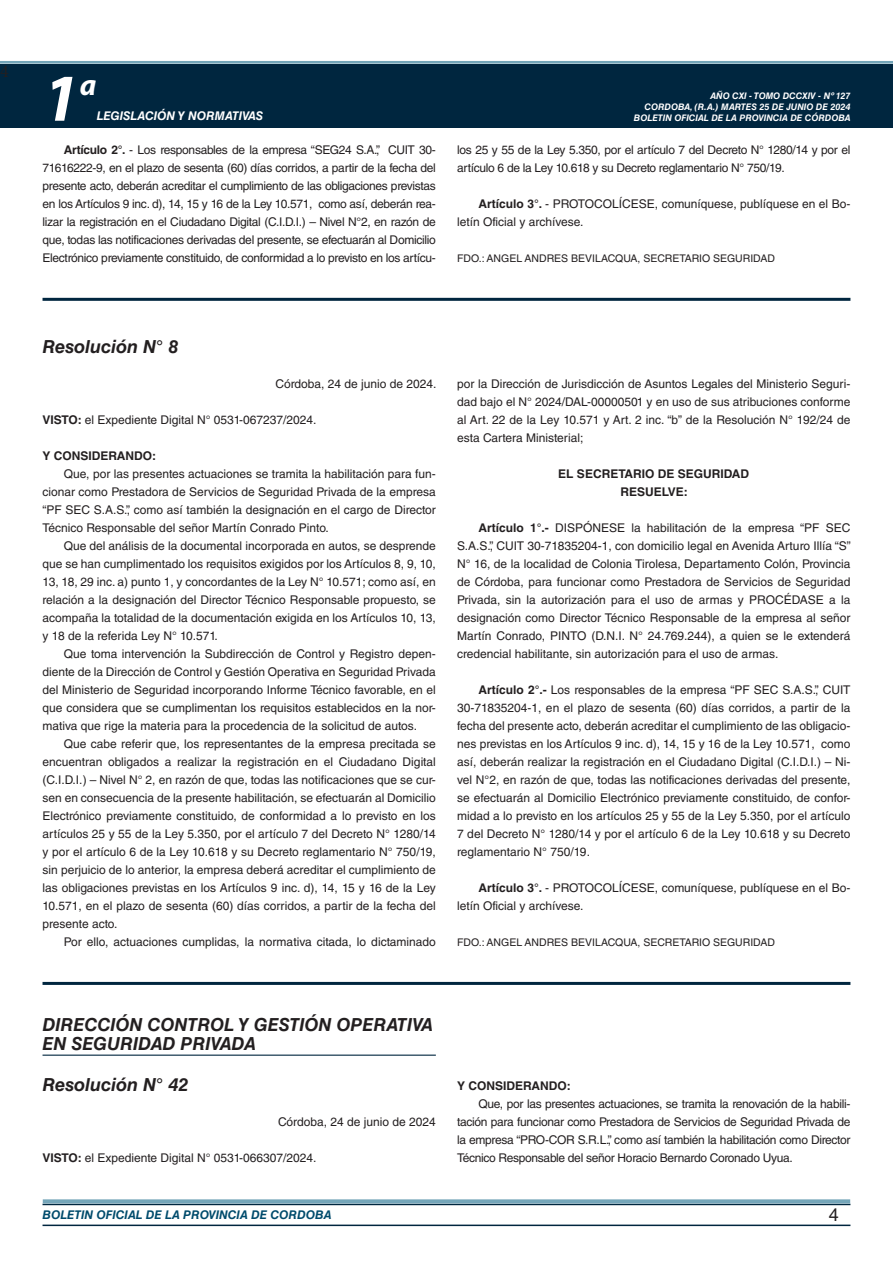
<style>
.page{position:relative;width:893px;height:1263px;background:#fff}
.page>*{position:absolute;margin:0;border:0;box-sizing:border-box;transform-origin:0 0}
.t1{font:italic 700 67.5px "Myriad Pro";color:#fff}
.t2{font:italic 700 30px "Myriad Pro";color:#fff}
.NOMBRE_DE_MINISTERIO{font:italic 700 18px/19.5px "Helvetica LT Std";color:#231f20}
.t3{font:18px "Minion Pro";color:#231f20}
.t4{font:18px "Helvetica LT Std";color:#231f20}
.TEXTO_BASE{font:12px/18px "Helvetica LT Std";color:#231f20;text-align:justify}
.TEXTO_BASE-2{font:12px/18px "Helvetica LT Std";letter-spacing:-.025em;color:#231f20}
.FECHA{font:12px "Helvetica LT Std";color:#231f20}
.t5{font:italic 700 12px "Helvetica LT Std";color:#004b6c}
.RESUELVE{font:700 12px "Helvetica LT Std";color:#231f20}
.TEXTO_BASE-3{font:700 12px "Helvetica LT Std";color:#231f20}
.t6{font:italic 700 12px "Helvetica LT Std";color:#fff}
.FIRMA{font:10.5px "Helvetica LT Std";color:#231f20}
.t7{font:italic 700 9px/10.8px "Helvetica LT Std";color:#fff;text-align:right}
.s1{font-weight:700}
</style>
<div class="page">
<div style="left:0;top:61px;width:893px;height:6px;background:#fff;opacity:.75"></div>
<div style="left:0;top:64px;width:893px;height:64px;background:#00263f"></div>
<hr style="left:43px;top:1224px;width:807px;height:2px;background:#00263f">
<div style="left:42px;top:1198px;width:809px;height:8px;background:#fff;opacity:.75"></div>
<hr style="left:43px;top:298px;width:807px;height:3px;background:#00263f">
<hr style="left:43px;top:982px;width:807px;height:3px;background:#00263f">
<hr style="left:43px;top:1054px;width:393px;height:2px;background:#00263f">
<h3 class="t3" style="left:0;top:59px;width:10px">4</h3>
<h1 class="t1" style="left:43px;top:54px;width:38px">1</h1>
<h2 class="t2" style="left:80px;top:66px;width:18px">a</h2>
<p class="t6" style="left:97px;top:109px;width:168px">LEGISLACIÓN Y NORMATIVAS</p>
<p class="t7" style="left:634px;top:91px;width:218px">AÑO CXI - TOMO DCCXIV - Nº 127<br>CORDOBA, (R.A.) MARTES 25 DE JUNIO DE 2024<br>BOLETIN OFICIAL DE LA PROVINCIA DE CÓRDOBA</p>
<p class="TEXTO_BASE" style="left:43px;top:141px;width:395px;text-indent:21px"><span class="s1">Artículo 2°.</span> - Los responsables de la empresa “SEG24 S.A.”, CUIT 30- 71616222-9, en el plazo de sesenta (60) días corridos, a partir de la fecha del presente acto, deberán acreditar el cumplimiento de las obligaciones previstas en los Artículos 9 inc. d), 14, 15 y 16 de la Ley 10.571, como así, deberán rea&shy;lizar la registración en el Ciudadano Digital (C.I.D.I.) – Nivel N°2, en razón de que, todas las notificaciones derivadas del presente, se efectuarán al Domicilio Electrónico previamente constituido, de conformidad a lo previsto en los artícu-</p>
<p class="TEXTO_BASE-2" style="left:457px;top:141px;width:395px">los 25 y 55 de la Ley 5.350, por el artículo 7 del Decreto N° 1280/14 y por el artículo 6 de la Ley 10.618 y su Decreto reglamentario N° 750/19.</p>
<p class="TEXTO_BASE" style="left:457px;top:195px;width:395px;text-indent:21px"><span class="s1">Artículo 3°.</span> - PROTOCOLÍCESE, comuníquese, publíquese en el Bo&shy;letín Oficial y archívese.</p>
<p class="FIRMA" style="left:457px;top:252px;width:319px">FDO.: ANGEL ANDRES BEVILACQUA, SECRETARIO SEGURIDAD</p>
<p class="NOMBRE_DE_MINISTERIO" style="left:43px;top:337px;width:137px">Resolución N° 8</p>
<p class="FECHA" style="left:276px;top:377px;width:163px">Córdoba, 24 de junio de 2024.</p>
<p class="TEXTO_BASE" style="left:43px;top:411px;width:275px"><span class="s1">VISTO:</span> el Expediente Digital N° 0531-067237/2024.</p>
<p class="TEXTO_BASE-3" style="left:43px;top:448px;width:115px">Y CONSIDERANDO:</p>
<p class="TEXTO_BASE" style="left:43px;top:465px;width:395px;text-indent:21px">Que, por las presentes actuaciones se tramita la habilitación para fun&shy;cionar como Prestadora de Servicios de Seguridad Privada de la empresa “PF SEC S.A.S.”, como así también la designación en el cargo de Director Técnico Responsable del señor Martín Conrado Pinto.</p>
<p class="TEXTO_BASE" style="left:43px;top:537px;width:395px;text-indent:21px">Que del análisis de la documental incorporada en autos, se desprende que se han cumplimentado los requisitos exigidos por los Artículos 8, 9, 10, 13, 18, 29 inc. a) punto 1, y concordantes de la Ley N° 10.571; como así, en relación a la designación del Director Técnico Responsable propuesto, se acompaña la totalidad de la documentación exigida en los Artículos 10, 13, y 18 de la referida Ley N° 10.571.</p>
<p class="TEXTO_BASE" style="left:43px;top:645px;width:395px;text-indent:21px">Que toma intervención la Subdirección de Control y Registro depen&shy;diente de la Dirección de Control y Gestión Operativa en Seguridad Privada del Ministerio de Seguridad incorporando Informe Técnico favorable, en el que considera que se cumplimentan los requisitos establecidos en la nor&shy;mativa que rige la materia para la procedencia de la solicitud de autos.</p>
<p class="TEXTO_BASE" style="left:43px;top:735px;width:395px;text-indent:21px">Que cabe referir que, los representantes de la empresa precitada se encuentran obligados a realizar la registración en el Ciudadano Digital (C.I.D.I.) – Nivel N° 2, en razón de que, todas las notificaciones que se cur&shy;sen en consecuencia de la presente habilitación, se efectuarán al Domicilio Electrónico previamente constituido, de conformidad a lo previsto en los artículos 25 y 55 de la Ley 5.350, por el artículo 7 del Decreto N° 1280/14 y por el artículo 6 de la Ley 10.618 y su Decreto reglamentario N° 750/19, sin perjuicio de lo anterior, la empresa deberá acreditar el cumplimiento de las obligaciones previstas en los Artículos 9 inc. d), 14, 15 y 16 de la Ley 10.571, en el plazo de sesenta (60) días corridos, a partir de la fecha del presente acto.</p>
<p class="TEXTO_BASE" style="left:64px;top:933px;width:374px">Por ello, actuaciones cumplidas, la normativa citada, lo dictaminado</p>
<p class="TEXTO_BASE" style="left:457px;top:375px;width:395px">por la Dirección de Jurisdicción de Asuntos Legales del Ministerio Seguri&shy;dad bajo el N° 2024/DAL-00000501 y en uso de sus atribuciones conforme al Art. 22 de la Ley 10.571 y Art. 2 inc. “b” de la Resolución N° 192/24 de esta Cartera Ministerial;</p>
<p class="RESUELVE" style="left:558px;top:466px;width:192px">EL SECRETARIO DE SEGURIDAD</p>
<p class="RESUELVE" style="left:620px;top:484px;width:69px">RESUELVE:</p>
<p class="TEXTO_BASE" style="left:457px;top:519px;width:395px;text-indent:21px"><span class="s1">Artículo 1°.-</span> DISPÓNESE la habilitación de la empresa “PF SEC S.A.S.”, CUIT 30-71835204-1, con domicilio legal en Avenida Arturo Illía “S” N° 16, de la localidad de Colonia Tirolesa, Departamento Colón, Provincia de Córdoba, para funcionar como Prestadora de Servicios de Seguridad Privada, sin la autorización para el uso de armas y PROCÉDASE a la designación como Director Técnico Responsable de la empresa al señor Martín Conrado, PINTO (D.N.I. N° 24.769.244), a quien se le extenderá credencial habilitante, sin autorización para el uso de armas.</p>
<p class="TEXTO_BASE" style="left:457px;top:681px;width:395px;text-indent:21px"><span class="s1">Artículo 2°.-</span> Los responsables de la empresa “PF SEC S.A.S.”, CUIT 30-71835204-1, en el plazo de sesenta (60) días corridos, a partir de la fecha del presente acto, deberán acreditar el cumplimiento de las obligacio&shy;nes previstas en los Artículos 9 inc. d), 14, 15 y 16 de la Ley 10.571, como así, deberán realizar la registración en el Ciudadano Digital (C.I.D.I.) – Ni&shy;vel N°2, en razón de que, todas las notificaciones derivadas del presente, se efectuarán al Domicilio Electrónico previamente constituido, de confor&shy;midad a lo previsto en los artículos 25 y 55 de la Ley 5.350, por el artículo 7 del Decreto N° 1280/14 y por el artículo 6 de la Ley 10.618 y su Decreto reglamentario N° 750/19.</p>
<p class="TEXTO_BASE" style="left:457px;top:879px;width:395px;text-indent:21px"><span class="s1">Artículo 3°.</span> - PROTOCOLÍCESE, comuníquese, publíquese en el Bo&shy;letín Oficial y archívese.</p>
<p class="FIRMA" style="left:457px;top:936px;width:319px">FDO.: ANGEL ANDRES BEVILACQUA, SECRETARIO SEGURIDAD</p>
<p class="NOMBRE_DE_MINISTERIO" style="left:43px;top:1014px;width:392px">DIRECCIÓN CONTROL Y GESTIÓN OPERATIVA<br>EN SEGURIDAD PRIVADA</p>
<p class="NOMBRE_DE_MINISTERIO" style="left:43px;top:1075px;width:147px">Resolución N° 42</p>
<p class="FECHA" style="left:278px;top:1115px;width:159px">Córdoba, 24 de junio de 2024</p>
<p class="TEXTO_BASE" style="left:43px;top:1149px;width:275px"><span class="s1">VISTO:</span> el Expediente Digital N° 0531-066307/2024.</p>
<p class="TEXTO_BASE-3" style="left:457px;top:1078px;width:115px">Y CONSIDERANDO:</p>
<p class="TEXTO_BASE" style="left:457px;top:1095px;width:395px;text-indent:21px">Que, por las presentes actuaciones, se tramita la renovación de la habili&shy;tación para funcionar como Prestadora de Servicios de Seguridad Privada de la empresa “PRO-COR S.R.L.”, como así también la habilitación como Director Técnico Responsable del señor Horacio Bernardo Coronado Uyua.</p>
<p class="t5" style="left:43px;top:1208px;width:290px">BOLETIN OFICIAL DE LA PROVINCIA DE CORDOBA</p>
<h3 class="t4" style="left:829px;top:1204px;width:12px">4</h3>
</div>
